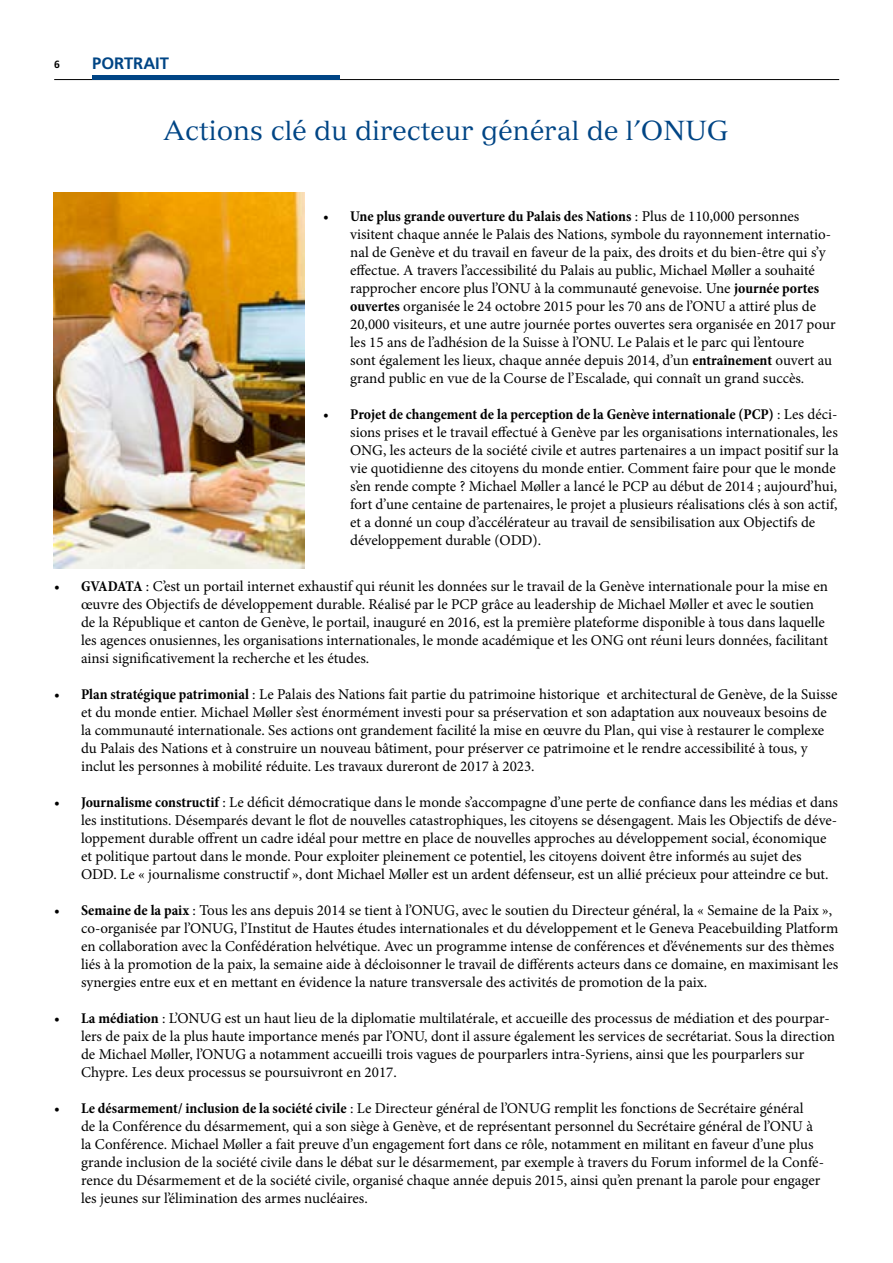
<style>
.page{position:relative;width:893px;height:1263px;background:#fff}
.page>*{position:absolute;margin:0;border:0;box-sizing:border-box;transform-origin:0 0}
.t1{font:27px "Versailles";color:#004585}
.t2{font:700 16.5px "Frutiger";color:#004585}
.t3{font:15px/18px "Minion Pro";color:#000}
.t4{font:700 10.5px "Frutiger";color:#000}
.s1{font-weight:700;font-stretch:condensed}
</style>
<div class="page">
<hr style="left:54px;top:79px;width:785px;height:1px;background:#000">
<div style="left:92px;top:75px;width:247px;height:5px;background:#004585"></div>
<img style="left:54px;top:192px;width:250px;height:376px">
<p class="t4" style="left:54px;top:61px;width:7px">6</p>
<p class="t2" style="left:92px;top:56px;width:78px">PORTRAIT</p>
<h1 class="t1" style="left:163px;top:120px;width:568px">Actions clé du directeur général de l’ONUG</h1>
<p class="t3" style="left:350px;top:209px;width:487px;text-indent:-27px"><span class="s1">• Une plus grande ouverture du Palais des Nations</span> : Plus de 110,000 personnes visitent chaque année le Palais des Nations, symbole du rayonnement internatio&shy;nal de Genève et du travail en faveur de la paix, des droits et du bien-être qui s’y effectue. A travers l’accessibilité du Palais au public, Michael Møller a souhaité rapprocher encore plus l’ONU à la communauté genevoise. Une <span class="s1">journée portes ouvertes</span> organisée le 24 octobre 2015 pour les 70 ans de l’ONU a attiré plus de 20,000 visiteurs, et une autre journée portes ouvertes sera organisée en 2017 pour les 15 ans de l’adhésion de la Suisse à l’ONU. Le Palais et le parc qui l’entoure<br>sont également les lieux, chaque année depuis 2014, d’un <span class="s1">entraînement</span> ouvert au grand public en vue de la Course de l’Escalade, qui connaît un grand succès.</p>
<p class="t3" style="left:350px;top:407px;width:490px;text-indent:-27px"><span class="s1">• Projet de changement de la perception de la Genève internationale (PCP)</span> : Les déci&shy;sions prises et le travail effectué à Genève par les organisations internationales, les ONG, les acteurs de la société civile et autres partenaires a un impact positif sur la vie quotidienne des citoyens du monde entier. Comment faire pour que le monde s’en rende compte ? Michael Møller a lancé le PCP au début de 2014 ; aujourd’hui, fort d’une centaine de partenaires, le projet a plusieurs réalisations clés à son actif, et a donné un coup d’accélérateur au travail de sensibilisation aux Objectifs de développement durable (ODD).</p>
<p class="t3" style="left:81px;top:579px;width:748px;text-indent:-27px"><span class="s1">• GVADATA</span> : C’est un portail internet exhaustif qui réunit les données sur le travail de la Genève internationale pour la mise en œuvre des Objectifs de développement durable. Réalisé par le PCP grâce au leadership de Michael Møller et avec le soutien de la République et canton de Genève, le portail, inauguré en 2016, est la première plateforme disponible à tous dans laquelle les agences onusiennes, les organisations internationales, le monde académique et les ONG ont réuni leurs données, facilitant ainsi significativement la recherche et les études.</p>
<p class="t3" style="left:81px;top:687px;width:758px;text-indent:-27px"><span class="s1">• Plan stratégique patrimonial</span> : Le Palais des Nations fait partie du patrimoine historique et architectural de Genève, de la Suisse et du monde entier. Michael Møller s’est énormément investi pour sa préservation et son adaptation aux nouveaux besoins de la communauté internationale. Ses actions ont grandement facilité la mise en œuvre du Plan, qui vise à restaurer le complexe du Palais des Nations et à construire un nouveau bâtiment, pour préserver ce patrimoine et le rendre accessibilité à tous, y inclut les personnes à mobilité réduite. Les travaux dureront de 2017 à 2023.</p>
<p class="t3" style="left:81px;top:795px;width:759px;text-indent:-27px"><span class="s1">• Journalisme constructif</span> : Le déficit démocratique dans le monde s’accompagne d’une perte de confiance dans les médias et dans les institutions. Désemparés devant le flot de nouvelles catastrophiques, les citoyens se désengagent. Mais les Objectifs de déve&shy;loppement durable offrent un cadre idéal pour mettre en place de nouvelles approches au développement social, économique et politique partout dans le monde. Pour exploiter pleinement ce potentiel, les citoyens doivent être informés au sujet des ODD. Le « journalisme constructif », dont Michael Møller est un ardent défenseur, est un allié précieux pour atteindre ce but.</p>
<p class="t3" style="left:81px;top:903px;width:759px;text-indent:-27px"><span class="s1">• Semaine de la paix</span> : Tous les ans depuis 2014 se tient à l’ONUG, avec le soutien du Directeur général, la « Semaine de la Paix », co-organisée par l’ONUG, l’Institut de Hautes études internationales et du développement et le Geneva Peacebuilding Platform en collaboration avec la Confédération helvétique. Avec un programme intense de conférences et d’événements sur des thèmes liés à la promotion de la paix, la semaine aide à décloisonner le travail de différents acteurs dans ce domaine, en maximisant les synergies entre eux et en mettant en évidence la nature transversale des activités de promotion de la paix.</p>
<p class="t3" style="left:81px;top:1011px;width:755px;text-indent:-27px"><span class="s1">• La médiation</span> : L’ONUG est un haut lieu de la diplomatie multilatérale, et accueille des processus de médiation et des pourpar&shy;lers de paix de la plus haute importance menés par l’ONU, dont il assure également les services de secrétariat. Sous la direction de Michael Møller, l’ONUG a notamment accueilli trois vagues de pourparlers intra-Syriens, ainsi que les pourparlers sur Chypre. Les deux processus se poursuivront en 2017.</p>
<p class="t3" style="left:81px;top:1101px;width:744px;text-indent:-27px"><span class="s1">• Le désarmement/ inclusion de la société civile</span> : Le Directeur général de l’ONUG remplit les fonctions de Secrétaire général<br>de la Conférence du désarmement, qui a son siège à Genève, et de représentant personnel du Secrétaire général de l’ONU à la Conférence. Michael Møller a fait preuve d’un engagement fort dans ce rôle, notamment en militant en faveur d’une plus grande inclusion de la société civile dans le débat sur le désarmement, par exemple à travers du Forum informel de la Confé&shy;rence du Désarmement et de la société civile, organisé chaque année depuis 2015, ainsi qu’en prenant la parole pour engager les jeunes sur l’élimination des armes nucléaires.</p>
</div>
